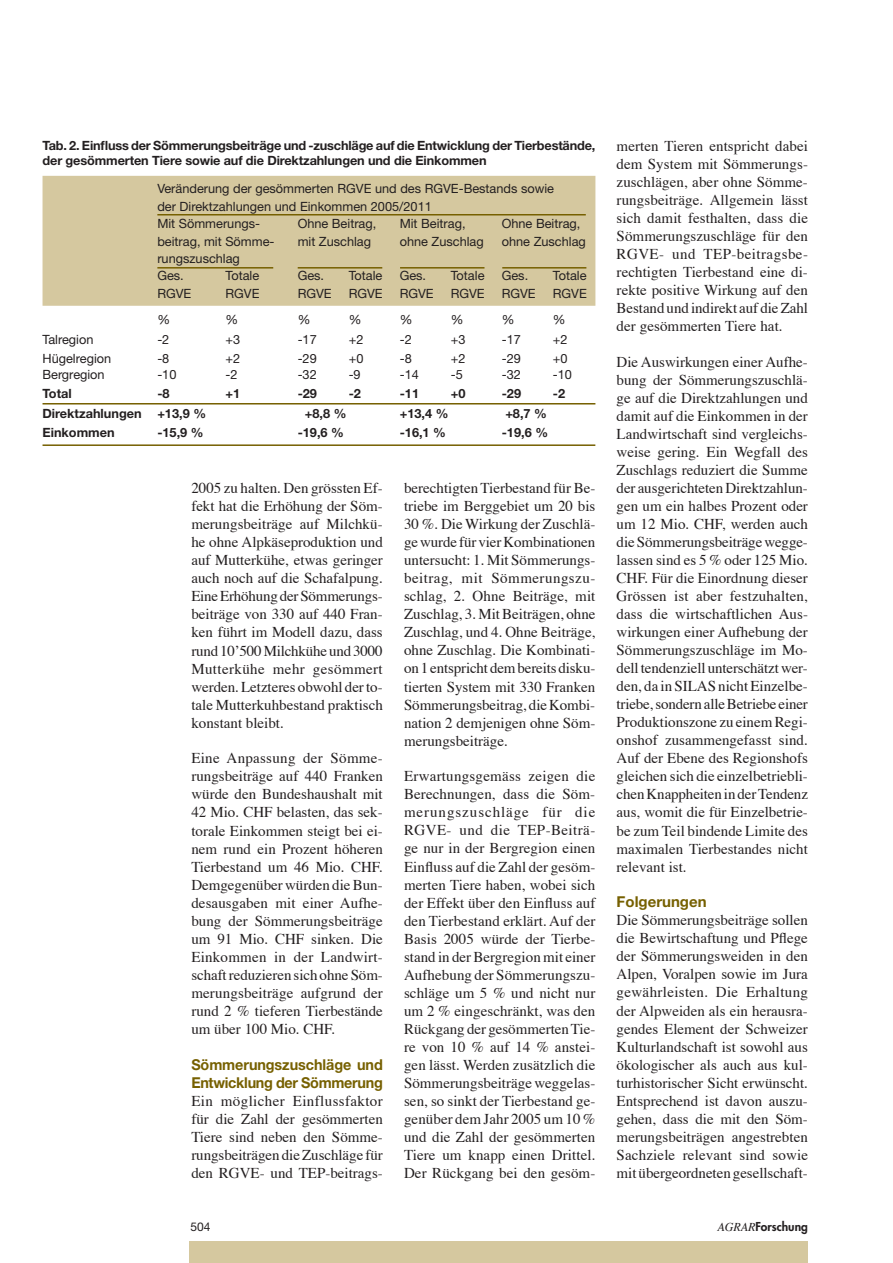
<style>
.page{position:relative;width:893px;height:1263px;background:#fff}
.page>*{position:absolute;margin:0;border:0;box-sizing:border-box;transform-origin:0 0}
.t1{font:15px/18px "Times";color:#231f20;text-align:justify}
.t2{font:700 15px/18px "Helvetica Neue";letter-spacing:-.005em;color:#766000;scale:.96 1}
.t3{font:700 15px "Helvetica Neue";letter-spacing:-.005em;color:#766000}
.t4{font:12.75px/17.4px "Helvetica Neue";color:#231f20}
.t5{font:700 12.75px/15.3px "Helvetica Neue";letter-spacing:-.01em;color:#231f20}
.t6{font:800 12px "Futura";color:#231f20}
.t7{font:12px "Helvetica Neue";color:#231f20}
.s1{font-family:"Times";font-weight:400;font-style:italic}
</style>
<div class="page">
<div style="left:189px;top:1242px;width:619px;height:21px;background:#d5c89f"></div>
<div style="left:43px;top:176px;width:552px;height:130px;background:#d5c89f;border:2px solid #d5c89f"></div>
<hr style="left:43px;top:403px;width:552px;height:1px;background:#766000">
<hr style="left:43px;top:444px;width:552px;height:2px;background:#766000">
<hr style="left:157px;top:267px;width:116px;height:2px;background:#766000">
<hr style="left:298px;top:267px;width:84px;height:2px;background:#766000">
<hr style="left:400px;top:267px;width:84px;height:2px;background:#766000">
<hr style="left:502px;top:267px;width:84px;height:2px;background:#766000">
<hr style="left:157px;top:214px;width:429px;height:1px;background:#766000">
<p class="t5" style="left:43px;top:137px;width:554px">Tab. 2. Einfluss der Sömmerungsbeiträge und -zuschläge auf die Entwicklung der Tierbestände, der gesömmerten Tiere sowie auf die Direktzahlungen und die Einkommen</p>
<p class="t4" style="left:157px;top:180px;width:398px">Veränderung der gesömmerten RGVE und des RGVE-Bestands sowie der Direktzahlungen und Einkommen 2005/2011<br>Mit Sömmerungs-</p>
<p class="t4" style="left:298px;top:215px;width:80px">Ohne Beitrag,</p>
<p class="t4" style="left:400px;top:215px;width:67px">Mit Beitrag,</p>
<p class="t4" style="left:502px;top:215px;width:80px">Ohne Beitrag,</p>
<p class="t4" style="left:157px;top:232px;width:119px">beitrag, mit Sömme-</p>
<p class="t4" style="left:298px;top:232px;width:75px">mit Zuschlag</p>
<p class="t4" style="left:400px;top:232px;width:86px">ohne Zuschlag</p>
<p class="t4" style="left:502px;top:232px;width:86px">ohne Zuschlag</p>
<p class="t4" style="left:157px;top:249px;width:84px">rungszuschlag<br>Ges.</p>
<p class="t4" style="left:226px;top:267px;width:35px">Totale</p>
<p class="t4" style="left:298px;top:267px;width:28px">Ges.</p>
<p class="t4" style="left:349px;top:267px;width:35px">Totale</p>
<p class="t4" style="left:400px;top:267px;width:28px">Ges.</p>
<p class="t4" style="left:451px;top:267px;width:35px">Totale</p>
<p class="t4" style="left:502px;top:267px;width:28px">Ges.</p>
<p class="t4" style="left:553px;top:267px;width:35px">Totale</p>
<p class="t4" style="left:157px;top:284px;width:35px">RGVE</p>
<p class="t4" style="left:226px;top:284px;width:35px">RGVE</p>
<p class="t4" style="left:298px;top:284px;width:35px">RGVE</p>
<p class="t4" style="left:349px;top:284px;width:35px">RGVE</p>
<p class="t4" style="left:400px;top:284px;width:35px">RGVE</p>
<p class="t4" style="left:451px;top:284px;width:35px">RGVE</p>
<p class="t4" style="left:502px;top:284px;width:35px">RGVE</p>
<p class="t4" style="left:553px;top:284px;width:35px">RGVE</p>
<p class="t4" style="left:157px;top:311px;width:14px">%</p>
<p class="t4" style="left:226px;top:311px;width:14px">%</p>
<p class="t4" style="left:298px;top:311px;width:14px">%</p>
<p class="t4" style="left:349px;top:311px;width:14px">%</p>
<p class="t4" style="left:400px;top:311px;width:14px">%</p>
<p class="t4" style="left:451px;top:311px;width:14px">%</p>
<p class="t4" style="left:502px;top:311px;width:14px">%</p>
<p class="t4" style="left:553px;top:311px;width:14px">%</p>
<p class="t4" style="left:43px;top:330px;width:53px">Talregion</p>
<p class="t4" style="left:157px;top:330px;width:14px">-2</p>
<p class="t4" style="left:226px;top:330px;width:16px">+3</p>
<p class="t4" style="left:298px;top:330px;width:21px">-17</p>
<p class="t4" style="left:349px;top:330px;width:16px">+2</p>
<p class="t4" style="left:400px;top:330px;width:14px">-2</p>
<p class="t4" style="left:451px;top:330px;width:16px">+3</p>
<p class="t4" style="left:502px;top:330px;width:21px">-17</p>
<p class="t4" style="left:553px;top:330px;width:16px">+2</p>
<p class="t4" style="left:43px;top:350px;width:70px">Hügelregion</p>
<p class="t4" style="left:157px;top:350px;width:14px">-8</p>
<p class="t4" style="left:226px;top:350px;width:16px">+2</p>
<p class="t4" style="left:298px;top:350px;width:21px">-29</p>
<p class="t4" style="left:349px;top:350px;width:16px">+0</p>
<p class="t4" style="left:400px;top:350px;width:14px">-8</p>
<p class="t4" style="left:451px;top:350px;width:16px">+2</p>
<p class="t4" style="left:502px;top:350px;width:21px">-29</p>
<p class="t4" style="left:553px;top:350px;width:16px">+0</p>
<p class="t4" style="left:43px;top:365px;width:64px">Bergregion</p>
<p class="t4" style="left:157px;top:365px;width:21px">-10</p>
<p class="t4" style="left:226px;top:365px;width:14px">-2</p>
<p class="t4" style="left:298px;top:365px;width:21px">-32</p>
<p class="t4" style="left:349px;top:365px;width:14px">-9</p>
<p class="t4" style="left:400px;top:365px;width:21px">-14</p>
<p class="t4" style="left:451px;top:365px;width:14px">-5</p>
<p class="t4" style="left:502px;top:365px;width:21px">-32</p>
<p class="t4" style="left:553px;top:365px;width:21px">-10</p>
<p class="t5" style="left:43px;top:386px;width:31px">Total</p>
<p class="t5" style="left:157px;top:386px;width:14px">-8</p>
<p class="t5" style="left:226px;top:386px;width:16px">+1</p>
<p class="t5" style="left:298px;top:386px;width:21px">-29</p>
<p class="t5" style="left:349px;top:386px;width:14px">-2</p>
<p class="t5" style="left:400px;top:386px;width:21px">-11</p>
<p class="t5" style="left:451px;top:386px;width:16px">+0</p>
<p class="t5" style="left:502px;top:386px;width:21px">-29</p>
<p class="t5" style="left:553px;top:386px;width:14px">-2</p>
<p class="t5" style="left:43px;top:405px;width:165px">Direktzahlungen +13,9 %</p>
<p class="t5" style="left:305px;top:405px;width:43px">+8,8 %</p>
<p class="t5" style="left:400px;top:405px;width:50px">+13,4 %</p>
<p class="t5" style="left:505px;top:405px;width:43px">+8,7 %</p>
<p class="t5" style="left:43px;top:425px;width:74px">Einkommen</p>
<p class="t5" style="left:157px;top:425px;width:48px">-15,9 %</p>
<p class="t5" style="left:298px;top:425px;width:48px">-19,6 %</p>
<p class="t5" style="left:400px;top:425px;width:48px">-16,1 %</p>
<p class="t5" style="left:502px;top:425px;width:48px">-19,6 %</p>
<p class="t1" style="left:191px;top:478px;width:193px">2005 zu halten. Den grössten Ef&shy;fekt hat die Erhöhung der Söm&shy;merungsbeiträge auf Milchkü&shy;he ohne Alpkäseproduktion und auf Mutterkühe, etwas geringer auch noch auf die Schafalpung.<br>Eine Erhöhung der Sömmerungs&shy;beiträge von 330 auf 440 Fran&shy;ken führt im Modell dazu, dass rund 10’500 Milchkühe und 3000<br>Mutterkühe mehr gesömmert werden. Letzteres obwohl der to&shy;tale Mutterkuhbestand praktisch konstant bleibt.</p>
<p class="t1" style="left:191px;top:748px;width:193px">Eine Anpassung der Sömme&shy;rungsbeiträge auf 440 Franken würde den Bundeshaushalt mit 42 Mio. CHF belasten, das sek&shy;torale Einkommen steigt bei ei&shy;nem rund ein Prozent höheren Tierbestand um 46 Mio. CHF.<br>Demgegenüber würden die Bun&shy;desausgaben mit einer Aufhe&shy;bung der Sömmerungsbeiträge um 91 Mio. CHF sinken. Die Einkommen in der Landwirt&shy;schaft reduzieren sich ohne Söm&shy;merungsbeiträge aufgrund der rund 2 % tieferen Tierbestände um über 100 Mio. CHF.</p>
<p class="t2" style="left:191px;top:1055px;width:201px">Sömmerungszuschläge und<br>Entwicklung der Sömmerung</p>
<p class="t1" style="left:191px;top:1090px;width:193px">Ein möglicher Einflussfaktor für die Zahl der gesömmerten Tiere sind neben den Sömme&shy;rungsbeiträgen die Zuschläge für den RGVE- und TEP-beitrags-</p>
<p class="t1" style="left:404px;top:478px;width:193px">berechtigten Tierbestand für Be&shy;triebe im Berggebiet um 20 bis 30 %. Die Wirkung der Zuschlä&shy;ge wurde für vier Kombinationen untersucht: 1. Mit Sömmerungs&shy;beitrag, mit Sömmerungszu&shy;schlag, 2. Ohne Beiträge, mit Zuschlag, 3. Mit Beiträgen, ohne Zuschlag, und 4. Ohne Beiträge, ohne Zuschlag. Die Kombinati&shy;on 1 entspricht dem bereits disku&shy;tierten System mit 330 Franken Sömmerungsbeitrag, die Kombi&shy;nation 2 demjenigen ohne Söm&shy;merungsbeiträge.</p>
<p class="t1" style="left:404px;top:766px;width:193px">Erwartungsgemäss zeigen die Berechnungen, dass die Söm&shy;merungszuschläge für die RGVE- und die TEP-Beiträ&shy;ge nur in der Bergregion einen Einfluss auf die Zahl der gesöm&shy;merten Tiere haben, wobei sich der Effekt über den Einfluss auf den Tierbestand erklärt. Auf der Basis 2005 würde der Tierbe&shy;stand in der Bergregion mit einer Aufhebung der Sömmerungszu&shy;schläge um 5 % und nicht nur um 2 % eingeschränkt, was den Rückgang der gesömmerten Tie&shy;re von 10 % auf 14 % anstei&shy;gen lässt. Werden zusätzlich die Sömmerungsbeiträge weggelas&shy;sen, so sinkt der Tierbestand ge&shy;genüber dem Jahr 2005 um 10 % und die Zahl der gesömmerten Tiere um knapp einen Drittel.<br>Der Rückgang bei den gesöm-</p>
<p class="t1" style="left:617px;top:136px;width:193px">merten Tieren entspricht dabei dem System mit Sömmerungs&shy;zuschlägen, aber ohne Sömme&shy;rungsbeiträge. Allgemein lässt sich damit festhalten, dass die Sömmerungszuschläge für den RGVE- und TEP-beitragsbe&shy;rechtigten Tierbestand eine di&shy;rekte positive Wirkung auf den Bestand und indirekt auf die Zahl der gesömmerten Tiere hat.</p>
<p class="t1" style="left:617px;top:352px;width:193px">Die Auswirkungen einer Aufhe&shy;bung der Sömmerungszuschlä&shy;ge auf die Direktzahlungen und damit auf die Einkommen in der Landwirtschaft sind vergleichs&shy;weise gering. Ein Wegfall des Zuschlags reduziert die Summe der ausgerichteten Direktzahlun&shy;gen um ein halbes Prozent oder um 12 Mio. CHF, werden auch die Sömmerungsbeiträge wegge&shy;lassen sind es 5 % oder 125 Mio.<br>CHF. Für die Einordnung dieser Grössen ist aber festzuhalten, dass die wirtschaftlichen Aus&shy;wirkungen einer Aufhebung der Sömmerungszuschläge im Mo&shy;dell tendenziell unterschätzt wer&shy;den, da in SILAS nicht Einzelbe&shy;triebe, sondern alle Betriebe einer Produktionszone zu einem Regi&shy;onshof zusammengefasst sind.<br>Auf der Ebene des Regionshofs gleichen sich die einzelbetriebli&shy;chen Knappheiten in der Tendenz aus, womit die für Einzelbetrie&shy;be zum Teil bindende Limite des maximalen Tierbestandes nicht relevant ist.</p>
<p class="t3" style="left:617px;top:893px;width:91px">Folgerungen</p>
<p class="t1" style="left:617px;top:910px;width:193px">Die Sömmerungsbeiträge sollen die Bewirtschaftung und Pflege der Sömmerungsweiden in den Alpen, Voralpen sowie im Jura gewährleisten. Die Erhaltung der Alpweiden als ein herausra&shy;gendes Element der Schweizer Kulturlandschaft ist sowohl aus ökologischer als auch aus kul&shy;turhistorischer Sicht erwünscht.<br>Entsprechend ist davon auszu&shy;gehen, dass die mit den Söm&shy;merungsbeiträgen angestrebten Sachziele relevant sind sowie mit übergeordneten gesellschaft-</p>
<p class="t7" style="left:190px;top:1220px;width:22px">504</p>
<p class="t6" style="left:717px;top:1219px;width:92px"><span class="s1">AGRAR</span>Forschung</p>
</div>
